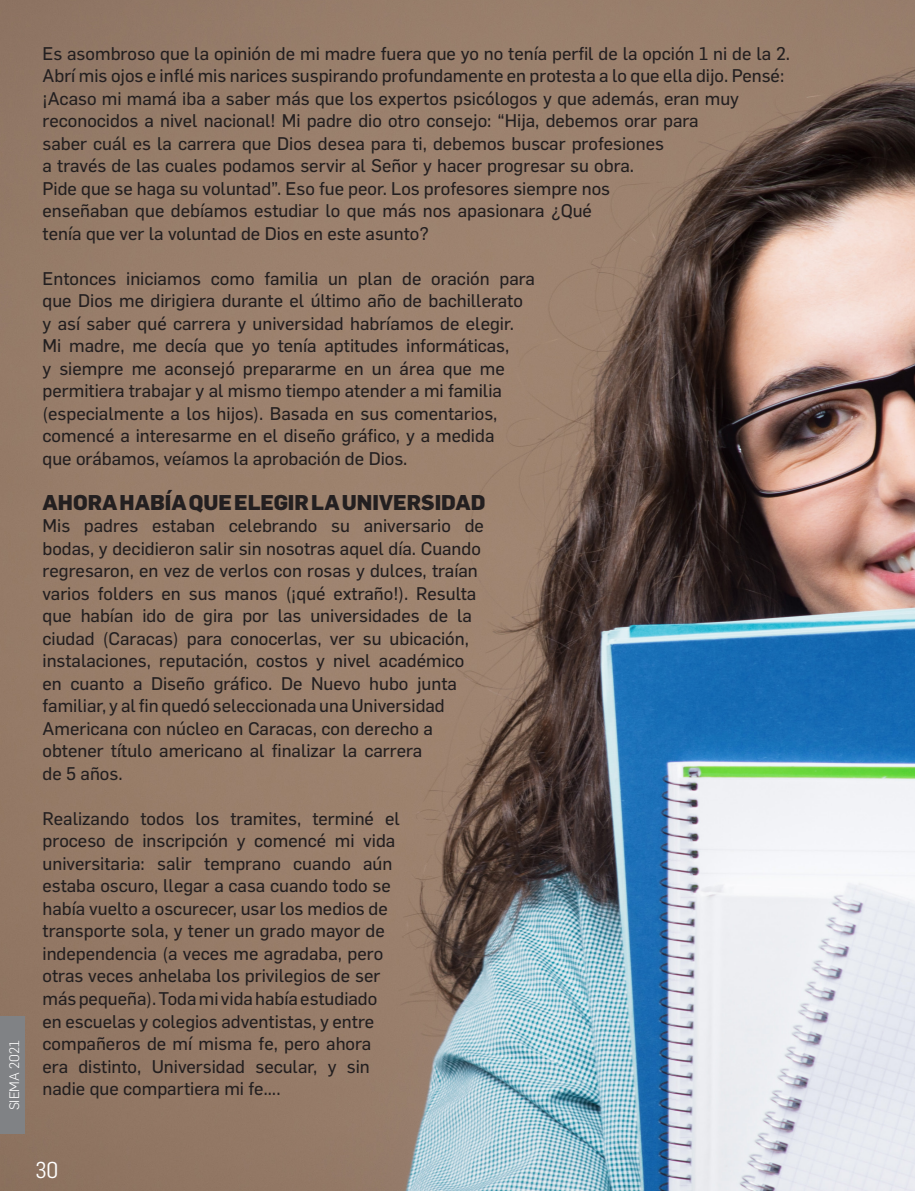
<style>
.page{position:relative;width:915px;height:1191px;background:#fff}
.page>*{position:absolute;margin:0;border:0;box-sizing:border-box;transform-origin:0 0}
.t1{font:22.5px "Flama Semicondensed";color:#fff}
.t2{font:800 21px "Flama";color:#231f20}
.t3{font:18px/22.5px "Flama Basic";color:#231f20}
.t4{font:300 13.5px "Flama";color:#fff}
</style>
<div class="page">
<img style="left:0;top:0;width:914px;height:1191px">
<div style="left:0;top:1016px;width:25px;height:118px;background:#808285"></div>
<p class="t4" style="left:5px;top:1110px;width:72px;rotate:-90deg">SIEMA 2021</p>
<p class="t3" style="left:43px;top:41px;width:748px">Es asombroso que la opinión de mi madre fuera que yo no tenía perfil de la opción 1 ni de la 2.<br>Abrí mis ojos e inflé mis narices suspirando profundamente en protesta a lo que ella dijo. Pensé: ¡Acaso mi mamá iba a saber más que los expertos psicólogos y que además, eran muy reconocidos a nivel nacional! Mi padre dio otro consejo: “Hija, debemos orar para<br>saber cuál es la carrera que Dios desea para ti, debemos buscar profesiones<br>a través de las cuales podamos servir al Señor y hacer progresar su obra.<br>Pide que se haga su voluntad”. Eso fue peor. Los profesores siempre nos<br>enseñaban que debíamos estudiar lo que más nos apasionara ¿Qué<br>tenía que ver la voluntad de Dios en este asunto?</p>
<p class="t3" style="left:43px;top:266px;width:493px">Entonces iniciamos como familia un plan de oración para que Dios me dirigiera durante el último año de bachillerato y así saber qué carrera y universidad habríamos de elegir.<br>Mi madre, me decía que yo tenía aptitudes informáticas,<br>y siempre me aconsejó prepararme en un área que me permitiera trabajar y al mismo tiempo atender a mi familia (especialmente a los hijos). Basada en sus comentarios, comencé a interesarme en el diseño gráfico, y a medida<br>que orábamos, veíamos la aprobación de Dios.</p>
<p class="t2" style="left:43px;top:487px;width:444px">AHORA HABÍA QUE ELEGIR LA UNIVERSIDAD</p>
<p class="t3" style="left:43px;top:513px;width:443px">Mis padres estaban celebrando su aniversario de bodas, y decidieron salir sin nosotras aquel día. Cuando regresaron, en vez de verlos con rosas y dulces, traían varios folders en sus manos (¡qué extraño!). Resulta que habían ido de gira por las universidades de la ciudad (Caracas) para conocerlas, ver su ubicación, instalaciones, reputación, costos y nivel académico en cuanto a Diseño gráfico. De Nuevo hubo junta familiar, y al fin quedó seleccionada una Universidad Americana con núcleo en Caracas, con derecho a obtener título americano al finalizar la carrera<br>de 5 años.</p>
<p class="t3" style="left:43px;top:806px;width:358px">Realizando todos los tramites, terminé el proceso de inscripción y comencé mi vida universitaria: salir temprano cuando aún estaba oscuro, llegar a casa cuando todo se había vuelto a oscurecer, usar los medios de transporte sola, y tener un grado mayor de independencia (a veces me agradaba, pero otras veces anhelaba los privilegios de ser más pequeña). Toda mi vida había estudiado en escuelas y colegios adventistas, y entre compañeros de mí misma fe, pero ahora era distinto, Universidad secular, y sin nadie que compartiera mi fe….</p>
<p class="t1" style="left:35px;top:1156px;width:24px">30</p>
</div>
